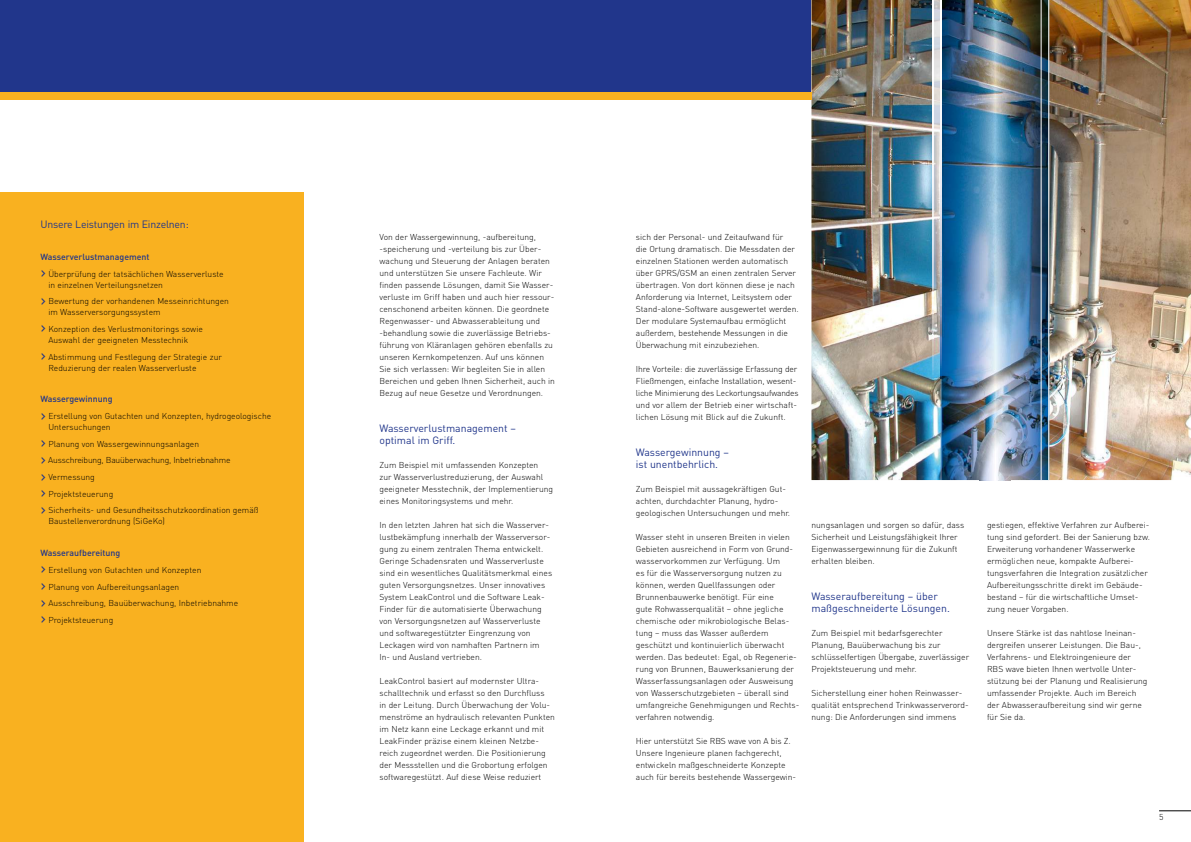
<style>
.page{position:relative;width:1191px;height:842px;background:#fff}
.page>*{position:absolute;margin:0;border:0;box-sizing:border-box;transform-origin:0 0}
.t1{font:10.5px/12px "En BWDIN";color:#21368b}
.t2{font:10.5px "En BWDIN";letter-spacing:-.02em;color:#21368b}
.t3{font:500 8.8px "En BWDIN";color:#21368b}
.t4{font:300 8.5px/12px "En BWDIN";color:#000}
.s1{font-weight:400;font-size:17px;color:#21368b}
</style>
<div class="page">
<div style="left:0;top:192px;width:304px;height:650px;background:#f9b120"></div>
<div style="left:0;top:0;width:811px;height:92px;background:#21368b"></div>
<img style="left:811px;top:0;width:380px;height:480px">
<div style="left:0;top:92px;width:811px;height:7px;background:#f9b120"></div>
<img style="left:940px;top:0;width:108px;height:480px">
<img style="left:979px;top:0;width:32px;height:480px">
<hr style="left:1048px;top:0;width:1px;height:480px;background:#fff">
<hr style="left:1040px;top:0;width:1px;height:480px;background:#fff">
<img style="left:933px;top:0;width:8px;height:379px">
<hr style="left:1159px;top:811px;width:32px;height:1px;background:#000">
<p class="t2" style="left:40px;top:218px;width:150px">Unsere Leistungen im Einzelnen:</p>
<p class="t3" style="left:40px;top:251px;width:111px">Wasserverlustmanagement</p>
<p class="t4" style="left:48px;top:268px;width:177px;line-height:11px;text-indent:-8px"><span class="s1">›</span> Überprüfung der tatsächlichen Wasserverluste in einzelnen Verteilungsnetzen</p>
<p class="t4" style="left:48px;top:296px;width:182px;line-height:11px;text-indent:-8px"><span class="s1">›</span> Bewertung der vorhandenen Messeinrichtungen im Wasserversorgungssystem</p>
<p class="t4" style="left:48px;top:323px;width:156px;line-height:11px;text-indent:-8px"><span class="s1">›</span> Konzeption des Verlustmonitorings sowie<br>Auswahl der geeigneten Messtechnik</p>
<p class="t4" style="left:48px;top:351px;width:175px;line-height:11px;text-indent:-8px"><span class="s1">›</span> Abstimmung und Festlegung der Strategie zur<br>Reduzierung der realen Wasserverluste</p>
<p class="t3" style="left:40px;top:394px;width:74px">Wassergewinnung</p>
<p class="t4" style="left:48px;top:410px;width:224px;line-height:11px;text-indent:-8px"><span class="s1">›</span> Erstellung von Gutachten und Konzepten, hydrogeologische<br>Untersuchungen</p>
<p class="t4" style="left:40px;top:435px;width:220px;line-height:16.7px"><span class="s1">›</span> Planung von Wassergewinnungsanlagen<br><span class="s1">›</span> Ausschreibung, Bauüberwachung, Inbetriebnahme<br><span class="s1">›</span> Vermessung<br><span class="s1">›</span> Projektsteuerung<br><span class="s1">›</span> Sicherheits- und Gesundheitsschutzkoordination gemäß</p>
<p class="t4" style="left:48px;top:515px;width:118px">Baustellenverordnung (SiGeKo)</p>
<p class="t3" style="left:40px;top:547px;width:81px">Wasseraufbereitung</p>
<p class="t4" style="left:40px;top:561px;width:199px;line-height:16.7px"><span class="s1">›</span> Erstellung von Gutachten und Konzepten<br><span class="s1">›</span> Planung von Aufbereitungsanlagen<br><span class="s1">›</span> Ausschreibung, Bauüberwachung, Inbetriebnahme <span class="s1">›</span> Projektsteuerung</p>
<p class="t4" style="left:379px;top:231px;width:177px">Von der Wassergewinnung, -aufbereitung, -speicherung und -verteilung bis zur Über&shy;wachung und Steuerung der Anlagen beraten und unterstützen Sie unsere Fachleute. Wir finden passende Lösungen, damit Sie Wasser&shy;verluste im Griff haben und auch hier ressour&shy;censchonend arbeiten können. Die geordnete Regenwasser- und Abwasserableitung und -behandlung sowie die zuverlässige Betriebs&shy;führung von Kläranlagen gehören ebenfalls zu unseren Kernkompetenzen. Auf uns können Sie sich verlassen: Wir begleiten Sie in allen Bereichen und geben Ihnen Sicherheit, auch in Bezug auf neue Gesetze und Verordnungen.</p>
<p class="t1" style="left:379px;top:422px;width:138px">Wasserverlustmanagement – optimal im Griff.</p>
<p class="t4" style="left:379px;top:459px;width:175px">Zum Beispiel mit umfassenden Konzepten<br>zur Wasserverlustreduzierung, der Auswahl geeigneter Messtechnik, der Implementierung eines Monitoringsystems und mehr.</p>
<p class="t4" style="left:379px;top:519px;width:174px">In den letzten Jahren hat sich die Wasserver&shy;lustbekämpfung innerhalb der Wasserversor&shy;gung zu einem zentralen Thema entwickelt.<br>Geringe Schadensraten und Wasserverluste sind ein wesentliches Qualitätsmerkmal eines guten Versorgungsnetzes. Unser innovatives System LeakControl und die Software Leak-Finder für die automatisierte Überwachung von Versorgungsnetzen auf Wasserverluste und softwaregestützter Eingrenzung von Leckagen wird von namhaften Partnern im In- und Ausland vertrieben.</p>
<p class="t4" style="left:379px;top:675px;width:177px">LeakControl basiert auf modernster Ultra&shy;schalltechnik und erfasst so den Durchfluss<br>in der Leitung. Durch Überwachung der Volu&shy;menströme an hydraulisch relevanten Punkten im Netz kann eine Leckage erkannt und mit LeakFinder präzise einem kleinen Netzbe&shy;reich zugeordnet werden. Die Positionierung der Messstellen und die Grobortung erfolgen softwaregestützt. Auf diese Weise reduziert</p>
<p class="t4" style="left:636px;top:231px;width:164px">sich der Personal- und Zeitaufwand für<br>die Ortung dramatisch. Die Messdaten der einzelnen Stationen werden automatisch über GPRS/GSM an einen zentralen Server übertragen. Von dort können diese je nach Anforderung via Internet, Leitsystem oder Stand-alone-Software ausgewertet werden.<br>Der modulare Systemaufbau ermöglicht außerdem, bestehende Messungen in die Überwachung mit einzubeziehen.</p>
<p class="t4" style="left:636px;top:363px;width:164px">Ihre Vorteile: die zuverlässige Erfassung der Fließmengen, einfache Installation, wesent&shy;liche Minimierung des Leckortungsaufwandes und vor allem der Betrieb einer wirtschaft&shy;lichen Lösung mit Blick auf die Zukunft.</p>
<p class="t1" style="left:636px;top:446px;width:95px">Wassergewinnung – ist unentbehrlich.</p>
<p class="t4" style="left:636px;top:483px;width:156px">Zum Beispiel mit aussagekräftigen Gut&shy;achten, durchdachter Planung, hydro&shy;geologischen Untersuchungen und mehr.</p>
<p class="t4" style="left:636px;top:531px;width:165px">Wasser steht in unseren Breiten in vielen Gebieten ausreichend in Form von Grund&shy;wasservorkommen zur Verfügung. Um<br>es für die Wasserversorgung nutzen zu können, werden Quellfassungen oder Brunnenbauwerke benötigt. Für eine<br>gute Rohwasserqualität – ohne jegliche chemische oder mikrobiologische Belas&shy;tung – muss das Wasser außerdem geschützt und kontinuierlich überwacht werden. Das bedeutet: Egal, ob Regenerie&shy;rung von Brunnen, Bauwerksanierung der Wasserfassungsanlagen oder Ausweisung von Wasserschutzgebieten – überall sind umfangreiche Genehmigungen und Rechts&shy;verfahren notwendig.</p>
<p class="t4" style="left:636px;top:735px;width:162px">Hier unterstützt Sie RBS wave von A bis Z.<br>Unsere Ingenieure planen fachgerecht, entwickeln maßgeschneiderte Konzepte auch für bereits bestehende Wassergewin-</p>
<p class="t4" style="left:811px;top:519px;width:154px">nungsanlagen und sorgen so dafür, dass Sicherheit und Leistungsfähigkeit Ihrer Eigenwassergewinnung für die Zukunft erhalten bleiben.</p>
<p class="t1" style="left:811px;top:590px;width:140px">Wasseraufbereitung – über maßgeschneiderte Lösungen.</p>
<p class="t4" style="left:811px;top:627px;width:159px">Zum Beispiel mit bedarfsgerechter Planung, Bauüberwachung bis zur schlüsselfertigen Übergabe, zuverlässiger Projektsteuerung und mehr.</p>
<p class="t4" style="left:811px;top:687px;width:159px">Sicherstellung einer hohen Reinwasser&shy;qualität entsprechend Trinkwasserverord&shy;nung: Die Anforderungen sind immens</p>
<p class="t4" style="left:987px;top:519px;width:164px">gestiegen, effektive Verfahren zur Aufberei&shy;tung sind gefordert. Bei der Sanierung bzw.<br>Erweiterung vorhandener Wasserwerke ermöglichen neue, kompakte Aufberei&shy;tungsverfahren die Integration zusätzlicher Aufbereitungsschritte direkt im Gebäude&shy;bestand – für die wirtschaftliche Umset&shy;zung neuer Vorgaben.</p>
<p class="t4" style="left:987px;top:627px;width:162px">Unsere Stärke ist das nahtlose Ineinan&shy;dergreifen unserer Leistungen. Die Bau-, Verfahrens- und Elektroingenieure der RBS wave bieten Ihnen wertvolle Unter&shy;stützung bei der Planung und Realisierung umfassender Projekte. Auch im Bereich der Abwasseraufbereitung sind wir gerne für Sie da.</p>
<p class="t4" style="left:1159px;top:811px;width:6px">5</p>
</div>
